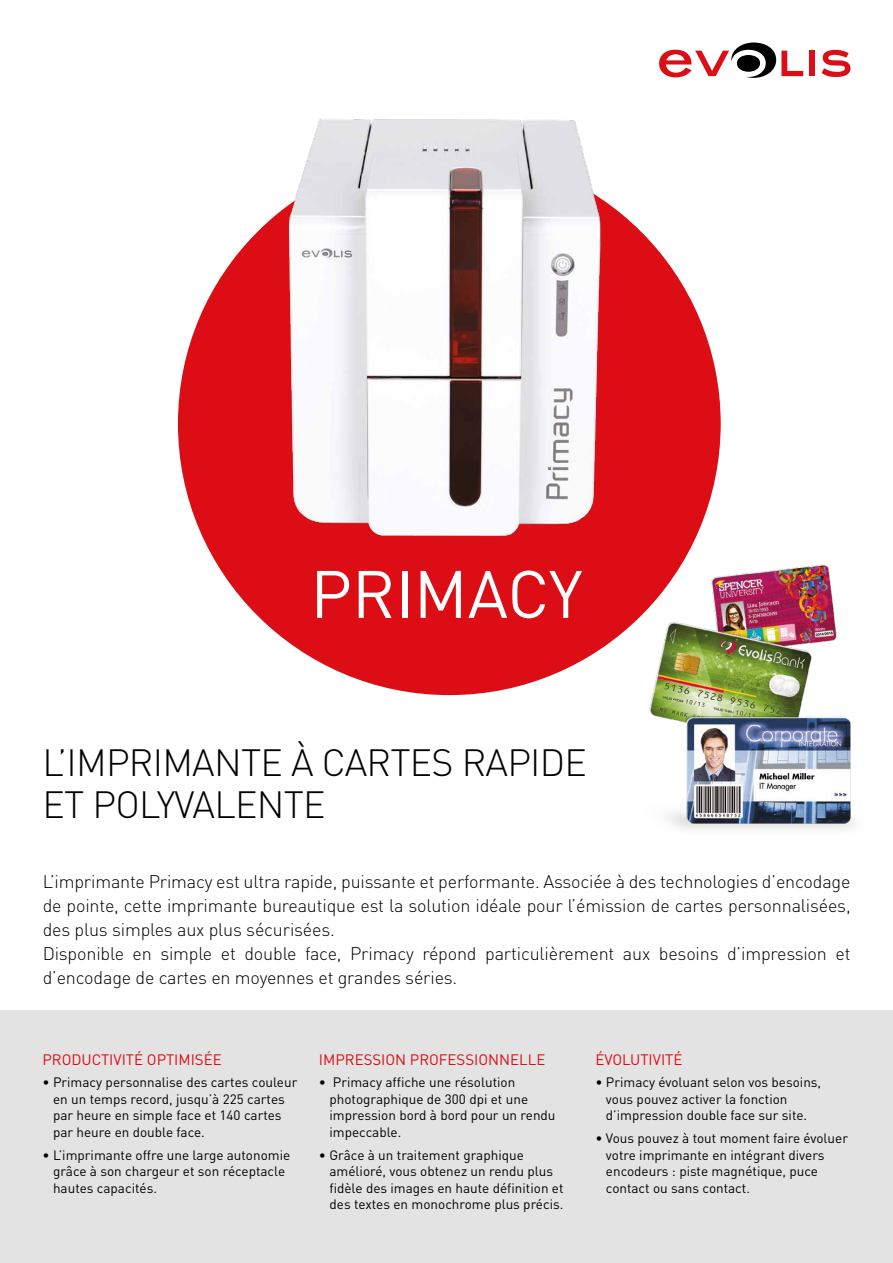
<style>
.page{position:relative;width:893px;height:1263px;background:#fff}
.page>*{position:absolute;margin:0;border:0;box-sizing:border-box;transform-origin:0 0}
.t1{font:66px "DINOT";color:#fff}
.t2{font:300 37.5px/42px "DIN";letter-spacing:-.02em;color:#000}
.t3{font:300 18px/24px "DIN";letter-spacing:-.01em;color:#000}
.t4{font:15px "DINOT";color:#dc0d15}
.t5{font:13.5px/16.5px "DINOT";color:#000}
</style>
<div class="page">
<div style="left:178px;top:152px;width:543px;height:543px;background:#dc0d15;border-radius:50%"></div>
<div style="left:0;top:1010px;width:893px;height:253px;background:#e3e3e3"></div>
<div style="left:809px;top:51px;width:6px;height:25px;background:#dc0d15"></div>
<svg style="left:822px;top:50px;width:28px;height:27px"></svg>
<svg style="left:659px;top:43px;width:144px;height:35px"></svg>
<img style="left:621px;top:548px;width:233px;height:281px">
<img style="left:262px;top:119px;width:375px;height:442px">
<h1 class="t1" style="left:310px;top:553px;width:274px">PRIMACY</h1>
<h2 class="t2" style="left:43px;top:741px;width:546px">L’IMPRIMANTE À CARTES RAPIDE<br>ET POLYVALENTE</h2>
<p class="t3" style="left:43px;top:870px;width:809px">L’imprimante Primacy est ultra rapide, puissante et performante. Associée à des technologies d’encodage de pointe, cette imprimante bureautique est la solution idéale pour l’émission de cartes personnalisées, des plus simples aux plus sécurisées.<br>Disponible en simple et double face, Primacy répond particulièrement aux besoins d’impression et d’encodage de cartes en moyennes et grandes séries.</p>
<p class="t4" style="left:43px;top:1050px;width:181px">PRODUCTIVITÉ OPTIMISÉE</p>
<p class="t5" style="left:53px;top:1074px;width:246px;text-indent:-11px">• Primacy personnalise des cartes couleur en un temps record, jusqu’à 225 cartes par heure en simple face et 140 cartes par heure en double face.</p>
<p class="t5" style="left:53px;top:1146px;width:239px;text-indent:-11px">• L’imprimante offre une large autonomie grâce à son chargeur et son réceptacle hautes capacités.</p>
<p class="t4" style="left:319px;top:1050px;width:228px">IMPRESSION PROFESSIONNELLE</p>
<p class="t5" style="left:329px;top:1074px;width:228px;text-indent:-11px">• Primacy affiche une résolution photographique de 300 dpi et une impression bord à bord pour un rendu impeccable.</p>
<p class="t5" style="left:329px;top:1146px;width:236px;text-indent:-11px">• Grâce à un traitement graphique amélioré, vous obtenez un rendu plus fidèle des images en haute définition et des textes en monochrome plus précis.</p>
<p class="t4" style="left:595px;top:1050px;width:89px">ÉVOLUTIVITÉ</p>
<p class="t5" style="left:606px;top:1074px;width:217px;text-indent:-11px">• Primacy évoluant selon vos besoins, vous pouvez activer la fonction d’impression double face sur site.</p>
<p class="t5" style="left:606px;top:1130px;width:244px;text-indent:-11px">• Vous pouvez à tout moment faire évoluer votre imprimante en intégrant divers encodeurs : piste magnétique, puce contact ou sans contact.</p>
</div>
